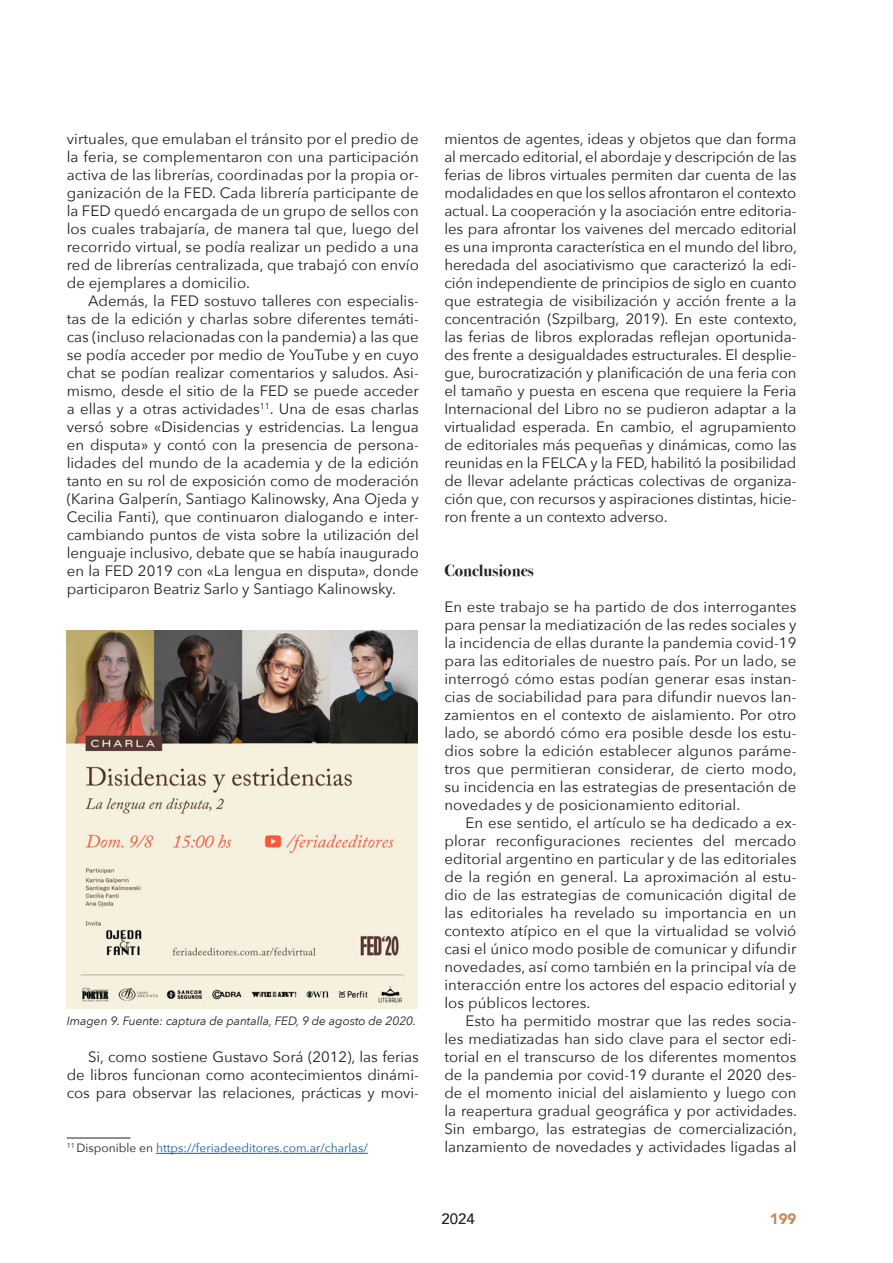
<style>
.page{position:relative;width:893px;height:1263px;background:#fff}
.page>*{position:absolute;margin:0;border:0;box-sizing:border-box;transform-origin:0 0}
.Ladillo{font:700 16.5px "Bodoni Svty Two ITCTT";color:#231f20}
.TEXTO{font:15px/18px "Avenir Next";color:#231f20;text-align:justify}
.PRIMER_PARRAFO{font:15px/18px "Avenir Next";letter-spacing:.005em;color:#231f20;text-align:justify}
.t1{font:500 15px "Avenir";color:#231f20}
.t2{font:900 15px "Avenir";color:#c6895c}
.pie_de_foto{font:italic 12px "Avenir Next";letter-spacing:-.005em;color:#231f20}
.Nota_al_pie{font:12px "Avenir Next";color:#175d9e}
.s1{color:#231f20}
</style>
<div class="page">
<img style="left:67px;top:630px;width:350px;height:378px">
<hr style="left:67px;top:1138px;width:64px;height:1px;background:#231f20">
<hr style="left:156px;top:1153px;width:212px;height:1px;background:#175d9e">
<p class="TEXTO" style="left:67px;top:129px;width:354px">virtuales, que emulaban el tránsito por el predio de la feria, se complementaron con una participación activa de las librerías, coordinadas por la propia or&shy;ganización de la FED. Cada librería participante de la FED quedó encargada de un grupo de sellos con los cuales trabajaría, de manera tal que, luego del recorrido virtual, se podía realizar un pedido a una red de librerías centralizada, que trabajó con envío de ejemplares a domicilio.</p>
<p class="TEXTO" style="left:67px;top:291px;width:354px;text-indent:21px">Además, la FED sostuvo talleres con especialis&shy;tas de la edición y charlas sobre diferentes temáti&shy;cas (incluso relacionadas con la pandemia) a las que se podía acceder por medio de YouTube y en cuyo chat se podían realizar comentarios y saludos. Asi&shy;mismo, desde el sitio de la FED se puede acceder a ellas y a otras actividades<sup>11</sup>. Una de esas charlas versó sobre «Disidencias y estridencias. La lengua en disputa» y contó con la presencia de persona&shy;lidades del mundo de la academia y de la edición tanto en su rol de exposición como de moderación (Karina Galperín, Santiago Kalinowsky, Ana Ojeda y Cecilia Fanti), que continuaron dialogando e inter&shy;cambiando puntos de vista sobre la utilización del lenguaje inclusivo, debate que se había inaugurado en la FED 2019 con «La lengua en disputa», donde participaron Beatriz Sarlo y Santiago Kalinowsky.</p>
<p class="pie_de_foto" style="left:67px;top:1011px;width:351px">Imagen 9. Fuente: captura de pantalla, FED, 9 de agosto de 2020.</p>
<p class="TEXTO" style="left:67px;top:1047px;width:354px;text-indent:21px">Si, como sostiene Gustavo Sorá (2012), las ferias de libros funcionan como acontecimientos dinámi&shy;cos para observar las relaciones, prácticas y movi-</p>
<p class="Nota_al_pie" style="left:67px;top:1138px;width:303px"><sup>11</sup> <span class="s1">Disponible en</span> https://feriadeeditores.com.ar/charlas/</p>
<p class="TEXTO" style="left:444px;top:129px;width:354px">mientos de agentes, ideas y objetos que dan forma al mercado editorial, el abordaje y descripción de las ferias de libros virtuales permiten dar cuenta de las modalidades en que los sellos afrontaron el contexto actual. La cooperación y la asociación entre editoria&shy;les para afrontar los vaivenes del mercado editorial es una impronta característica en el mundo del libro, heredada del asociativismo que caracterizó la edi&shy;ción independiente de principios de siglo en cuanto que estrategia de visibilización y acción frente a la concentración (Szpilbarg, 2019). En este contexto, las ferias de libros exploradas reflejan oportunida&shy;des frente a desigualdades estructurales. El desplie&shy;gue, burocratización y planificación de una feria con el tamaño y puesta en escena que requiere la Feria Internacional del Libro no se pudieron adaptar a la virtualidad esperada. En cambio, el agrupamiento de editoriales más pequeñas y dinámicas, como las reunidas en la FELCA y la FED, habilitó la posibilidad de llevar adelante prácticas colectivas de organiza&shy;ción que, con recursos y aspiraciones distintas, hicie&shy;ron frente a un contexto adverso.</p>
<p class="Ladillo" style="left:444px;top:557px;width:91px">Conclusiones</p>
<p class="PRIMER_PARRAFO" style="left:444px;top:597px;width:354px">En este trabajo se ha partido de dos interrogantes para pensar la mediatización de las redes sociales y la incidencia de ellas durante la pandemia covid-19 para las editoriales de nuestro país. Por un lado, se interrogó cómo estas podían generar esas instan&shy;cias de sociabilidad para para difundir nuevos lan&shy;zamientos en el contexto de aislamiento. Por otro lado, se abordó cómo era posible desde los estu&shy;dios sobre la edición establecer algunos paráme&shy;tros que permitieran considerar, de cierto modo, su incidencia en las estrategias de presentación de novedades y de posicionamiento editorial.</p>
<p class="TEXTO" style="left:444px;top:813px;width:354px;text-indent:21px">En ese sentido, el artículo se ha dedicado a ex&shy;plorar reconfiguraciones recientes del mercado editorial argentino en particular y de las editoriales de la región en general. La aproximación al estu&shy;dio de las estrategias de comunicación digital de las editoriales ha revelado su importancia en un contexto atípico en el que la virtualidad se volvió casi el único modo posible de comunicar y difundir novedades, así como también en la principal vía de interacción entre los actores del espacio editorial y los públicos lectores.</p>
<p class="TEXTO" style="left:444px;top:1011px;width:354px;text-indent:21px">Esto ha permitido mostrar que las redes socia&shy;les mediatizadas han sido clave para el sector edi&shy;torial en el transcurso de los diferentes momentos de la pandemia por covid-19 durante el 2020 des&shy;de el momento inicial del aislamiento y luego con la reapertura gradual geográfica y por actividades.<br>Sin embargo, las estrategias de comercialización, lanzamiento de novedades y actividades ligadas al</p>
<p class="t1" style="left:441px;top:1206px;width:35px">2024</p>
<p class="t2" style="left:770px;top:1206px;width:28px">199</p>
</div>
